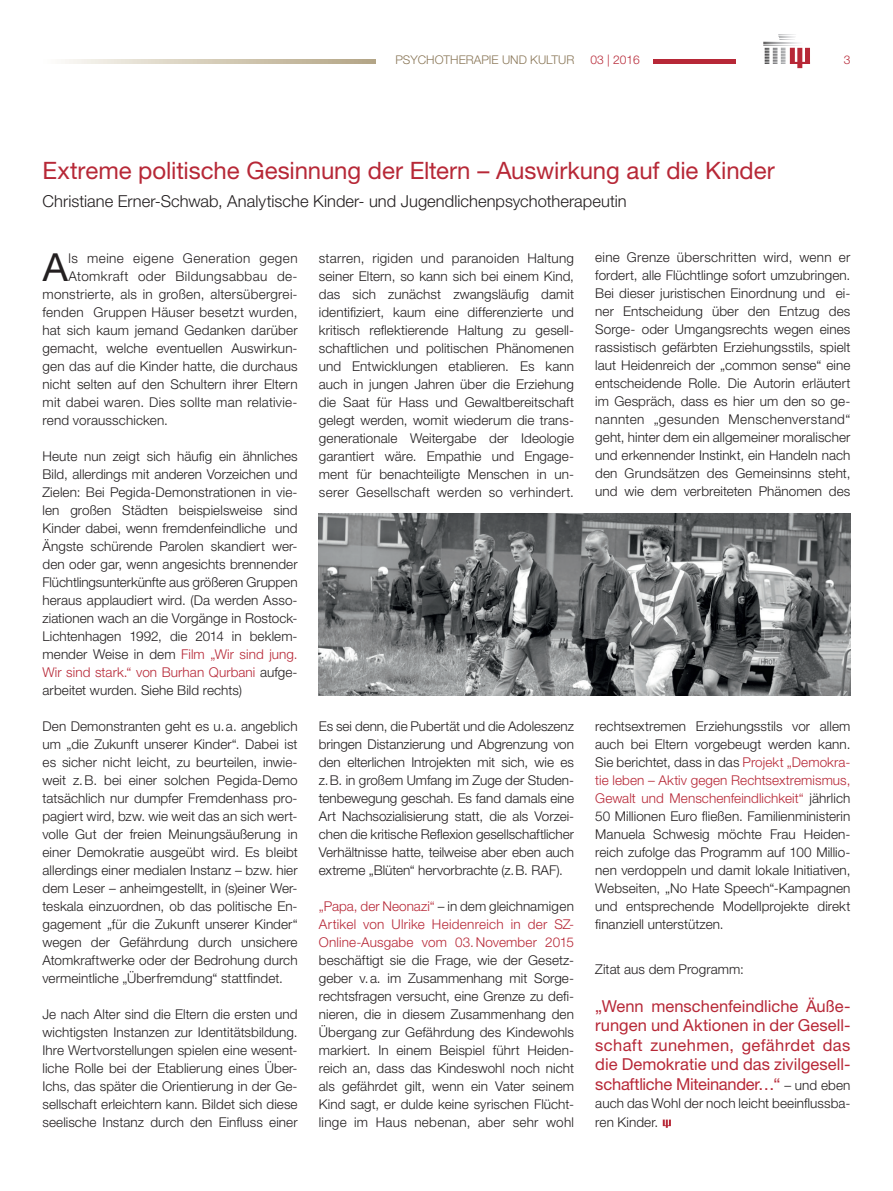
<style>
.page{position:relative;width:893px;height:1191px;background:#fff}
.page>*{position:absolute;margin:0;border:0;box-sizing:border-box;transform-origin:0 0}
.t1{font:38.7px "Helvetica Neue LT Std";color:#231f20}
.t2{font:24px "Helvetica Neue LT Std";letter-spacing:-.005em;color:#b72837}
.t3{font:16.5px/19.5px "Helvetica Neue LT Std";letter-spacing:-.005em;color:#b72837;text-align:justify}
.t4{font:300 16.5px "Helvetica Neue LT Std";letter-spacing:.005em;color:#231f20}
.t5{font:300 13.5px/18px "Helvetica Neue LT Std";letter-spacing:.005em;color:#231f20;text-align:justify}
.t6{font:300 13.5px/18px "Helvetica Neue LT Std";letter-spacing:.01em;color:#b72837;text-align:justify}
.t7{font:300 13.5px "Helvetica Neue LT Std";letter-spacing:.03em;color:#231f20}
.t8{font:300 12px "Helvetica Neue LT Std";color:#8a7758}
.t9{font:300 12px "Helvetica Neue LT Std";color:#b72837}
.s1{color:#b72837}
.s2{color:#231f20}
.s3{font-weight:300;font-size:13.5px;color:#231f20}
</style>
<div class="page">
<svg style="left:663px;top:1119px;width:8px;height:8px"></svg>
<img style="left:319px;top:513px;width:531px;height:182px">
<svg style="left:763px;top:35px;width:47px;height:33px"></svg>
<hr style="left:653px;top:60px;width:82px;height:4px;background:#b72837">
<svg style="left:65px;top:60px;width:311px;height:4px"></svg>
<p class="t8" style="left:395px;top:52px;width:181px">PSYCHOTHERAPIE UND KULTUR</p>
<p class="t9" style="left:590px;top:52px;width:51px">03 | 2016</p>
<p class="t9" style="left:844px;top:52px;width:8px">3</p>
<h2 class="t2" style="left:43px;top:156px;width:734px">Extreme politische Gesinnung der Eltern – Auswirkung auf die Kinder</h2>
<p class="t4" style="left:43px;top:191px;width:586px">Christiane Erner-Schwab, Analytische Kinder- und Jugendlichenpsychotherapeutin</p>
<h1 class="t1" style="left:43px;top:244px;width:27px">A</h1>
<p class="t7" style="left:69px;top:250px;width:231px">ls meine eigene Generation gegen</p>
<p class="t7" style="left:69px;top:268px;width:230px">Atomkraft oder Bildungsabbau de-</p>
<p class="t5" style="left:43px;top:285px;width:257px">monstrierte, als in großen, altersübergrei-</p>
<p class="t5" style="left:43px;top:303px;width:257px">fenden Gruppen Häuser besetzt wurden,</p>
<p class="t5" style="left:43px;top:321px;width:257px">hat sich kaum jemand Gedanken darüber</p>
<p class="t5" style="left:43px;top:339px;width:257px">gemacht, welche eventuellen Auswirkun-</p>
<p class="t5" style="left:43px;top:357px;width:257px">gen das auf die Kinder hatte, die durchaus</p>
<p class="t5" style="left:43px;top:375px;width:257px">nicht selten auf den Schultern ihrer Eltern</p>
<p class="t5" style="left:43px;top:393px;width:257px">mit dabei waren. Dies sollte man relativie-</p>
<p class="t5" style="left:43px;top:411px;width:127px">rend vorausschicken.</p>
<p class="t5" style="left:43px;top:447px;width:257px">Heute nun zeigt sich häufig ein ähnliches Bild, allerdings mit anderen Vorzeichen und Zielen: Bei Pegida-Demonstrationen in vie&shy;len großen Städten beispielsweise sind Kinder dabei, wenn fremdenfeindliche und Ängste schürende Parolen skandiert wer&shy;den oder gar, wenn angesichts brennender Flüchtlingsunterkünfte aus größeren Gruppen heraus applaudiert wird. (Da werden Asso&shy;ziationen wach an die Vorgänge in Rostock-Lichtenhagen 1992, die 2014 in beklem&shy;mender Weise in dem <span class="s1">Film „Wir sind jung.<br>Wir sind stark.“ von Burhan Qurbani</span> aufge&shy;arbeitet wurden. Siehe Bild rechts)</p>
<p class="t5" style="left:43px;top:716px;width:257px">Den Demonstranten geht es u.a. angeblich um „die Zukunft unserer Kinder“. Dabei ist es sicher nicht leicht, zu beurteilen, inwie&shy;weit z.B. bei einer solchen Pegida-Demo tatsächlich nur dumpfer Fremdenhass pro&shy;pagiert wird, bzw. wie weit das an sich wert&shy;volle Gut der freien Meinungsäußerung in einer Demokratie ausgeübt wird. Es bleibt allerdings einer medialen Instanz – bzw. hier dem Leser – anheimgestellt, in (s)einer Wer&shy;teskala einzuordnen, ob das politische En&shy;gagement „für die Zukunft unserer Kinder“ wegen der Gefährdung durch unsichere Atomkraftwerke oder der Bedrohung durch vermeintliche „Überfremdung“ stattfindet.</p>
<p class="t5" style="left:43px;top:1004px;width:257px">Je nach Alter sind die Eltern die ersten und wichtigsten Instanzen zur Identitätsbildung.<br>Ihre Wertvorstellungen spielen eine wesent&shy;liche Rolle bei der Etablierung eines Über-Ichs, das später die Orientierung in der Ge&shy;sellschaft erleichtern kann. Bildet sich diese seelische Instanz durch den Einfluss einer</p>
<p class="t5" style="left:319px;top:248px;width:257px">starren, rigiden und paranoiden Haltung seiner Eltern, so kann sich bei einem Kind, das sich zunächst zwangsläufig damit identifiziert, kaum eine differenzierte und kritisch reflektierende Haltung zu gesell&shy;schaftlichen und politischen Phänomenen und Entwicklungen etablieren. Es kann auch in jungen Jahren über die Erziehung die Saat für Hass und Gewaltbereitschaft gelegt werden, womit wiederum die trans&shy;generationale Weitergabe der Ideologie garantiert wäre. Empathie und Engage&shy;ment für benachteiligte Menschen in un&shy;serer Gesellschaft werden so verhindert.</p>
<p class="t5" style="left:319px;top:716px;width:257px">Es sei denn, die Pubertät und die Adoleszenz bringen Distanzierung und Abgrenzung von den elterlichen Introjekten mit sich, wie es z.B. in großem Umfang im Zuge der Studen&shy;tenbewegung geschah. Es fand damals eine Art Nachsozialisierung statt, die als Vorzei&shy;chen die kritische Reflexion gesellschaftlicher Verhältnisse hatte, teilweise aber eben auch extreme „Blüten“ hervorbrachte (z.B. RAF).</p>
<p class="t6" style="left:319px;top:896px;width:257px">„Papa, der Neonazi“ <span class="s2">– in dem gleichnamigen </span>Artikel von Ulrike Heidenreich in der SZ-Online-Ausgabe vom 03.November 2015</p>
<p class="t5" style="left:319px;top:950px;width:257px;text-align:left">beschäftigt sie die Frage, wie der Gesetz&shy;geber v.a. im Zusammenhang mit Sorge&shy;rechtsfragen versucht, eine Grenze zu defi&shy;nieren, die in diesem Zusammenhang den Übergang zur Gefährdung des Kindewohls markiert. In einem Beispiel führt Heiden&shy;reich an, dass das Kindeswohl noch nicht als gefährdet gilt, wenn ein Vater seinem Kind sagt, er dulde keine syrischen Flücht&shy;linge im Haus nebenan, aber sehr wohl</p>
<p class="t5" style="left:595px;top:248px;width:257px">eine Grenze überschritten wird, wenn er fordert, alle Flüchtlinge sofort umzubringen.<br>Bei dieser juristischen Einordnung und ei&shy;ner Entscheidung über den Entzug des Sorge- oder Umgangsrechts wegen eines rassistisch gefärbten Erziehungsstils, spielt laut Heidenreich der „common sense“ eine entscheidende Rolle. Die Autorin erläutert im Gespräch, dass es hier um den so ge&shy;nannten „gesunden Menschenverstand“ geht, hinter dem ein allgemeiner moralischer und erkennender Instinkt, ein Handeln nach den Grundsätzen des Gemeinsinns steht, und wie dem verbreiteten Phänomen des</p>
<p class="t5" style="left:595px;top:716px;width:257px">rechtsextremen Erziehungsstils vor allem auch bei Eltern vorgebeugt werden kann.<br>Sie berichtet, dass in das <span class="s1">Projekt „Demokra&shy;tie leben – Aktiv gegen Rechtsextremismus, Gewalt und Menschenfeindlichkeit“</span> jährlich 50 Millionen Euro fließen. Familienministerin Manuela Schwesig möchte Frau Heiden&shy;reich zufolge das Programm auf 100 Millio&shy;nen verdoppeln und damit lokale Initiativen, Webseiten, „No Hate Speech“-Kampagnen und entsprechende Modellprojekte direkt finanziell unterstützen.</p>
<p class="t5" style="left:595px;top:959px;width:150px">Zitat aus dem Programm:</p>
<p class="t3" style="left:595px;top:995px;width:257px">„Wenn menschenfeindliche Äuße&shy;rungen und Aktionen in der Gesell&shy;schaft zunehmen, gefährdet das die Demokratie und das zivilgesell&shy;schaftliche Miteinander…“ <span class="s3">– und eben</span></p>
<p class="t5" style="left:595px;top:1092px;width:257px;line-height:19.5px">auch das Wohl der noch leicht beeinflussba&shy;ren Kinder.</p>
</div>
